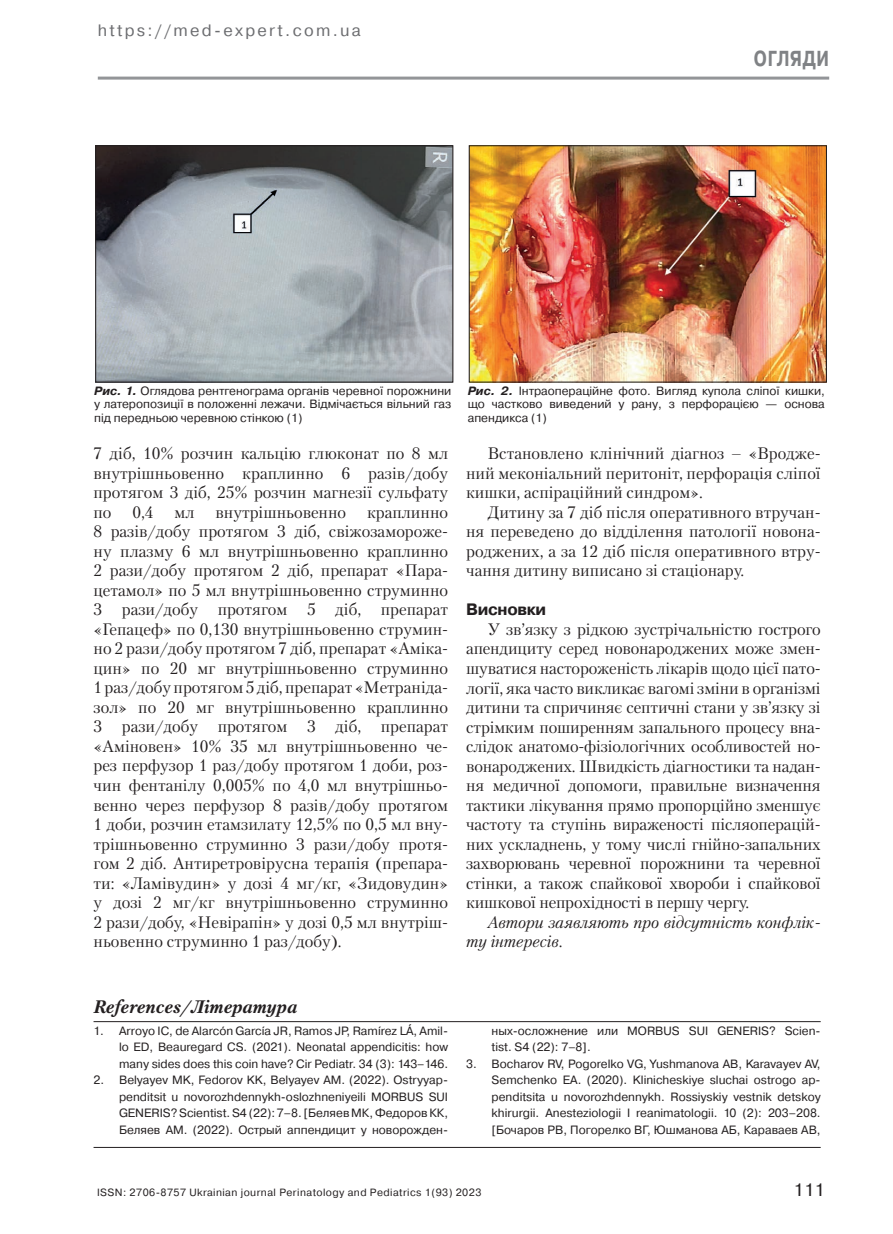
<style>
.page{position:relative;width:893px;height:1234px;background:#fff}
.page>*{position:absolute;margin:0;border:0;box-sizing:border-box;transform-origin:0 0}
.t1{font:700 21.75px "Pragmatica";letter-spacing:.04em;color:#808285;scale:.76 1}
.t2{font:italic 700 18px "Petersburg";color:#231f20}
.t3{font:18px "Pragmatica C";color:#231f20}
.t4{font:16.5px/19.5px "Petersburg";color:#231f20;text-align:justify}
.t5{font:italic 16.5px/19.5px "Petersburg";color:#231f20}
.t6{font:16.5px "Pragmatica C";letter-spacing:.14em;color:#6c6d70}
.t7{font:700 16.5px "Pragmatica";letter-spacing:-.02em;color:#231f20}
.t8{font:12px/16.5px "Pragmatica";color:#231f20;text-align:justify}
.t9{font:10.5px "Pragmatica C";letter-spacing:.04em;color:#231f20}
.s1{font-weight:700;font-style:italic}
</style>
<div class="page">
<hr style="left:98px;top:77px;width:731px;height:3px;background:#939598">
<img style="left:97px;top:147px;width:354px;height:233px">
<div style="left:95px;top:145px;width:358px;height:237px;border:1px solid #231f20"></div>
<img style="left:471px;top:147px;width:354px;height:233px">
<div style="left:469px;top:145px;width:358px;height:237px;border:1px solid #231f20"></div>
<hr style="left:94px;top:1020px;width:727px;height:1px;background:#231f20">
<hr style="left:94px;top:1146px;width:727px;height:1px;background:#231f20">
<p class="t6" style="left:98px;top:21px;width:265px">https://med-expert.com.ua</p>
<h1 class="t1" style="left:754px;top:45px;width:101px">ОГЛЯДИ</h1>
<p class="t8" style="left:94px;top:384px;width:359px;line-height:13.5px"><span class="s1">Рис. 1.</span> Оглядова рентгенограма органів черевної порожнини у латеропозиції в положенні лежачи. Відмічається вільний газ під передньою черевною стінкою (1)</p>
<p class="t8" style="left:468px;top:384px;width:359px;line-height:13.5px"><span class="s1">Рис. 2.</span> Інтраопераційне фото. Вигляд купола сліпої кишки, що частково виведений у рану, з перфорацією — основа апендикса (1)</p>
<p class="t4" style="left:94px;top:443px;width:356px">7 діб, 10% розчин кальцію глюконат по 8 мл внутрішньовенно краплинно 6 разів/добу протягом 3 діб, 25% розчин магнезії сульфату по</p>
<p class="t4" style="left:132px;top:502px;width:23px">0,4</p>
<p class="t4" style="left:175px;top:502px;width:22px">мл</p>
<p class="t4" style="left:215px;top:502px;width:132px">внутрішньовенно</p>
<p class="t4" style="left:94px;top:502px;width:356px;text-indent:273px">краплинно 8 разів/добу протягом 3 діб, свіжозамороже&shy;ну плазму 6 мл внутрішньовенно краплинно 2 рази/добу протягом 2 діб, препарат «Пара&shy;цетамол» по 5 мл внутрішньовенно струминно 3 рази/добу протягом 5 діб, препарат «Гепацеф» по 0,130 внутрішньовенно струмин&shy;но 2 рази/добу протягом 7 діб, препарат «Аміка&shy;цин» по 20 мг внутрішньовенно струминно 1 раз/добу протягом 5 діб, препарат «Метраніда&shy;зол» по 20 мг внутрішньовенно краплинно 3 рази/добу протягом 3 діб, препарат «Аміновен» 10% 35 мл внутрішньовенно че&shy;рез перфузор 1 раз/добу протягом 1 доби, роз&shy;чин фентанілу 0,005% по 4,0 мл внутрішньо&shy;венно через перфузор 8 разів/добу протягом 1 доби, розчин етамзилату 12,5% по 0,5 мл вну&shy;трішньовенно струминно 3 рази/добу протя&shy;гом 2 діб. Антиретровірусна терапія (препара&shy;ти: «Ламівудин» у дозі 4 мг/кг, «Зидовудин» у дозі 2 мг/кг внутрішньовенно струминно 2 рази/добу, «Невірапін» у дозі 0,5 мл внутріш&shy;ньовенно струминно 1 раз/добу).</p>
<p class="t4" style="left:466px;top:443px;width:356px;text-indent:21px">Встановлено клінічний діагноз – «Вродже&shy;ний меконіальний перитоніт, перфорація сліпої кишки, аспіраційний синдром».</p>
<p class="t4" style="left:466px;top:502px;width:356px;text-indent:21px">Дитину за 7 діб після оперативного втручан&shy;ня переведено до відділення патології новона&shy;роджених, а за 12 діб після оперативного втру&shy;чання дитину виписано зі стаціонару.</p>
<p class="t7" style="left:466px;top:599px;width:82px">Висновки</p>
<p class="t4" style="left:466px;top:619px;width:356px;text-indent:21px">У зв’язку з рідкою зустрічальністю гострого апендициту серед новонароджених може змен&shy;шуватися настороженість лікарів щодо цієї пато&shy;логії, яка часто викликає вагомі зміни в організмі дитини та спричиняє септичні стани у зв’язку зі стрімким поширенням запального процесу вна&shy;слідок анатомо-фізіологічних особливостей но&shy;вонароджених. Швидкість діагностики та надан&shy;ня медичної допомоги, правильне визначення тактики лікування прямо пропорційно зменшує частоту та ступінь вираженості післяоперацій&shy;них ускладнень, у тому числі гнійно-запальних захворювань черевної порожнини та черевної стінки, а також спайкової хвороби і спайкової кишкової непрохідності в першу чергу.</p>
<p class="t5" style="left:466px;top:911px;width:356px;text-indent:21px">Автори заявляють про відсутність конфлік&shy;ту інтересів.</p>
<p class="t2" style="left:94px;top:994px;width:205px">Referenсеs/Література</p>
<p class="t8" style="left:119px;top:1022px;width:331px;text-indent:-26px">1. Arroyo IC, de Alarcón García JR, Ramos JP, Ramírez LÁ, Amil&shy;lo ED, Beauregard CS. (2021). Neonatal appendicitis: how many sides does this coin have? Cir Pediatr. 34 (3): 143–146.</p>
<p class="t8" style="left:119px;top:1071px;width:331px;text-indent:-26px">2. Belyayev MK, Fedorov KK, Belyayev AM. (2022). Ostryyap&shy;penditsit u novorozhdennykh-oslozhneniyeili MORBUS SUI GENERIS? Scientist. S4 (22): 7–8. [Беляев МК, Федоров КК, Беляев АМ. (2022). Острый аппендицит у новорожден-</p>
<p class="t8" style="left:492px;top:1022px;width:331px">ных-осложнение или MORBUS SUI GENERIS? Scien&shy;tist. S4 (22): 7–8].</p>
<p class="t8" style="left:492px;top:1055px;width:331px;text-indent:-26px">3. Bocharov RV, Pogorelko VG, Yushmanova AB, Karavayev AV, Semchenko EA. (2020). Klinicheskiye sluchai ostrogo ap&shy;penditsita u novorozhdennykh. Rossiyskiy vestnik detskoy khirurgii. Anesteziologii I reanimatologii. 10 (2): 203–208. [Бочаров РВ, Погорелко ВГ, Юшманова АБ, Караваев АВ,</p>
<p class="t9" style="left:97px;top:1185px;width:386px">ISSN: 2706-8757 Ukrainian journal Perinatology and Pediatrics 1(93) 2023</p>
<p class="t3" style="left:794px;top:1178px;width:33px">111</p>
</div>
